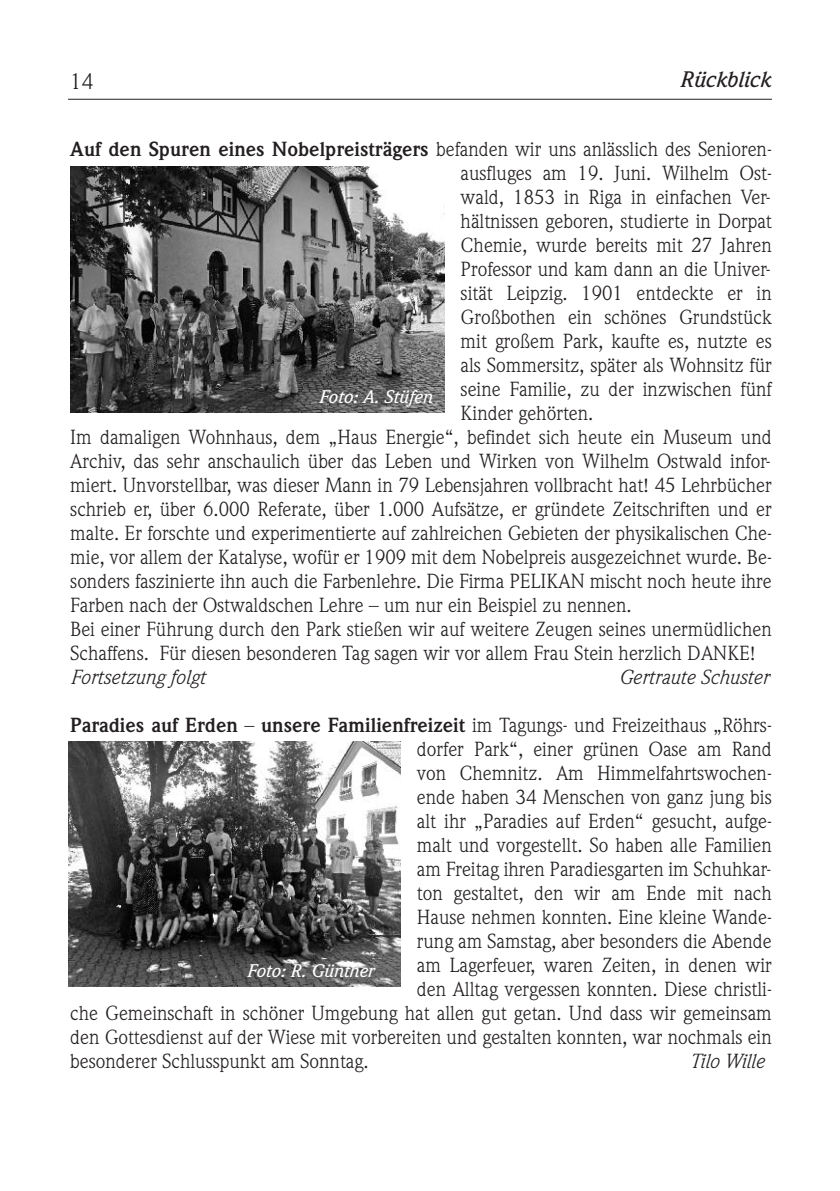
<style>
.page{position:relative;width:840px;height:1191px;background:#fff}
.page>*{position:absolute;margin:0;border:0;box-sizing:border-box;transform-origin:0 0}
.t1{font:italic 500 22px "Weidemann";color:#231f20}
.t2{font:22px "Weidemann";color:#231f20}
.t3{font:20px "Weidemann";color:#231f20}
.t4{font:700 20px "Weidemann";color:#231f20}
.t5{font:italic 20px "Weidemann";color:#231f20}
.t6{font:italic 500 18px "Weidemann";color:#fff}
.s1{font-weight:700}
.s2{font-weight:400}
</style>
<div class="page">
<hr style="left:68px;top:99px;width:703px;height:1px;background:#231f20">
<img style="left:70px;top:167px;width:374px;height:245px">
<img style="left:69px;top:741px;width:331px;height:245px">
<p class="t2" style="left:70px;top:74px;width:24px">14</p>
<p class="t1" style="left:681px;top:71px;width:92px">Rückblick</p>
<p class="t3" style="left:70px;top:142px;width:702px"><span class="s1">Auf den Spuren eines Nobelpreisträgers</span> befanden wir uns anlässlich des Senioren-</p>
<p class="t3" style="left:460px;top:166px;width:312px">ausfluges am 19. Juni. Wilhelm Ost-</p>
<p class="t3" style="left:460px;top:190px;width:311px">wald, 1853 in Riga in einfachen Ver-</p>
<p class="t3" style="left:460px;top:214px;width:312px">hältnissen geboren, studierte in Dorpat</p>
<p class="t3" style="left:460px;top:238px;width:312px">Chemie, wurde bereits mit 27 Jahren</p>
<p class="t3" style="left:460px;top:262px;width:311px">Professor und kam dann an die Univer-</p>
<p class="t3" style="left:460px;top:286px;width:312px">sität Leipzig. 1901 entdeckte er in</p>
<p class="t3" style="left:460px;top:310px;width:312px">Großbothen ein schönes Grundstück</p>
<p class="t3" style="left:460px;top:334px;width:312px">mit großem Park, kaufte es, nutzte es</p>
<p class="t3" style="left:460px;top:358px;width:312px">als Sommersitz, später als Wohnsitz für</p>
<p class="t3" style="left:460px;top:382px;width:312px">seine Familie, zu der inzwischen fünf</p>
<p class="t3" style="left:460px;top:406px;width:134px">Kinder gehörten.</p>
<p class="t3" style="left:70px;top:430px;width:702px">Im damaligen Wohnhaus, dem „Haus Energie“, befindet sich heute ein Museum und</p>
<p class="t3" style="left:70px;top:454px;width:701px">Archiv, das sehr anschaulich über das Leben und Wirken von Wilhelm Ostwald infor-</p>
<p class="t3" style="left:70px;top:478px;width:702px">miert. Unvorstellbar, was dieser Mann in 79 Lebensjahren vollbracht hat! 45 Lehrbücher</p>
<p class="t3" style="left:70px;top:502px;width:702px">schrieb er, über 6.000 Referate, über 1.000 Aufsätze, er gründete Zeitschriften und er</p>
<p class="t3" style="left:70px;top:526px;width:702px">malte. Er forschte und experimentierte auf zahlreichen Gebieten der physikalischen Che-</p>
<p class="t3" style="left:70px;top:550px;width:702px">mie, vor allem der Katalyse, wofür er 1909 mit dem Nobelpreis ausgezeichnet wurde. Be-</p>
<p class="t3" style="left:70px;top:574px;width:702px">sonders faszinierte ihn auch die Farbenlehre. Die Firma PELIKAN mischt noch heute ihre</p>
<p class="t3" style="left:70px;top:598px;width:562px">Farben nach der Ostwaldschen Lehre – um nur ein Beispiel zu nennen.</p>
<p class="t3" style="left:70px;top:622px;width:702px">Bei einer Führung durch den Park stießen wir auf weitere Zeugen seines unermüdlichen</p>
<p class="t3" style="left:70px;top:646px;width:686px">Schaffens. Für diesen besonderen Tag sagen wir vor allem Frau Stein herzlich DANKE!</p>
<p class="t5" style="left:70px;top:670px;width:136px">Fortsetzung folgt</p>
<p class="t5" style="left:618px;top:670px;width:151px">Gertraute Schuster</p>
<p class="t4" style="left:70px;top:718px;width:702px">Paradies auf Erden <span class="s2">–</span> unsere Familienfreizeit <span class="s2">im Tagungs- und Freizeithaus „Röhrs-</span></p>
<p class="t3" style="left:416px;top:742px;width:356px">dorfer Park“, einer grünen Oase am Rand</p>
<p class="t3" style="left:416px;top:766px;width:356px">von Chemnitz. Am Himmelfahrtswochen-</p>
<p class="t3" style="left:416px;top:790px;width:356px">ende haben 34 Menschen von ganz jung bis</p>
<p class="t3" style="left:416px;top:814px;width:356px">alt ihr „Paradies auf Erden“ gesucht, aufge-</p>
<p class="t3" style="left:416px;top:838px;width:356px">malt und vorgestellt. So haben alle Familien</p>
<p class="t3" style="left:416px;top:862px;width:355px">am Freitag ihren Paradiesgarten im Schuhkar-</p>
<p class="t3" style="left:416px;top:886px;width:356px">ton gestaltet, den wir am Ende mit nach</p>
<p class="t3" style="left:416px;top:910px;width:356px">Hause nehmen konnten. Eine kleine Wande-</p>
<p class="t3" style="left:416px;top:934px;width:356px">rung am Samstag, aber besonders die Abende</p>
<p class="t3" style="left:416px;top:958px;width:356px">am Lagerfeuer, waren Zeiten, in denen wir</p>
<p class="t3" style="left:416px;top:982px;width:356px">den Alltag vergessen konnten. Diese christli-</p>
<p class="t3" style="left:70px;top:1006px;width:702px">che Gemeinschaft in schöner Umgebung hat allen gut getan. Und dass wir gemeinsam</p>
<p class="t3" style="left:70px;top:1030px;width:702px">den Gottesdienst auf der Wiese mit vorbereiten und gestalten konnten, war nochmals ein</p>
<p class="t3" style="left:70px;top:1054px;width:299px">besonderer Schlusspunkt am Sonntag.</p>
<p class="t5" style="left:689px;top:1054px;width:76px">Tilo Wille</p>
<p class="t6" style="left:320px;top:390px;width:115px">Foto: A. Stüfen</p>
<p class="t6" style="left:248px;top:964px;width:128px">Foto: R. Günther</p>
</div>
